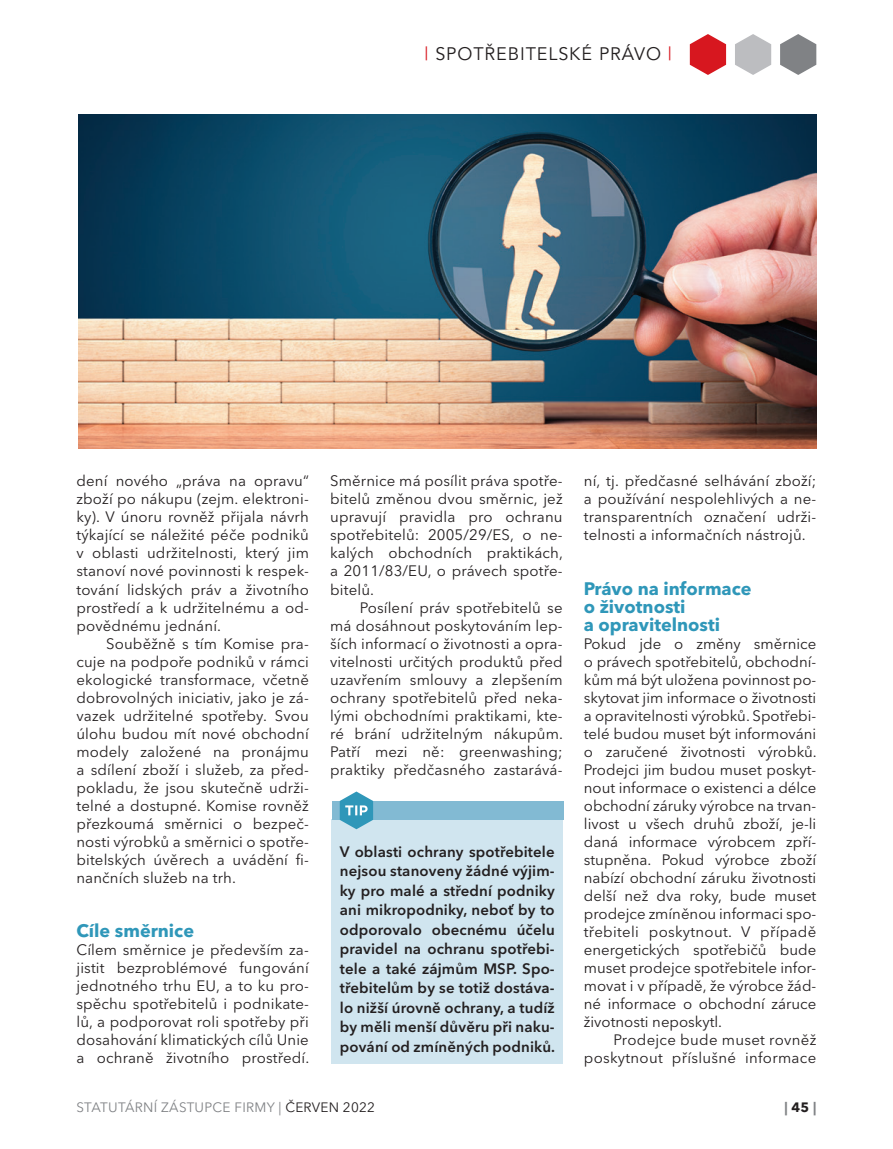
<style>
.page{position:relative;width:893px;height:1149px;background:#fff}
.page>*{position:absolute;margin:0;border:0;box-sizing:border-box;transform-origin:0 0}
.SZ_nadpis{font:700 18px/18px "Avenir Next LT Pro";color:#2f97b9}
.SZ_záhlaví{font:18px "Avenir";letter-spacing:.05em;color:#231f20}
.SZ_text{font:15px/18px "Avenir Next LT Pro";letter-spacing:.01em;color:#231f20;text-align:justify}
.SZ_text_neodsazeny{font:15px/18px "Avenir Next LT Pro";letter-spacing:.01em;color:#231f20;text-align:justify}
.SZ_tip{font:600 15px/19.5px "Avenir Next LT Pro";letter-spacing:.01em;color:#231f20;text-align:justify}
.t1{font:13.5px "Avenir Next LT Pro";letter-spacing:.02em;color:#808285}
.t2{font:700 13.5px "Avenir Next LT Pro";color:#808285}
.s1{color:#d7171f}
.s2{color:#231f20}
</style>
<div class="page">
<svg style="left:780px;top:34px;width:36px;height:41px"></svg>
<svg style="left:735px;top:34px;width:36px;height:41px"></svg>
<svg style="left:690px;top:34px;width:36px;height:41px"></svg>
<img style="left:78px;top:115px;width:738px;height:334px">
<div style="left:331px;top:819px;width:232px;height:244px;background:#d0e5ef"></div>
<div style="left:332px;top:800px;width:231px;height:19px;background:#82bad3"></div>
<svg style="left:340px;top:791px;width:33px;height:38px"></svg>
<p class="SZ_záhlaví" style="left:424px;top:43px;width:249px"><span class="s1">|</span> SPOTŘEBITELSKÉ PRÁVO <span class="s1">|</span></p>
<p class="SZ_text" style="left:76px;top:472px;width:234px">dení nového „práva na opravu“ zboží po nákupu (zejm. elektroni&shy;ky). V únoru rovněž přijala návrh týkající se náležité péče podniků v oblasti udržitelnosti, který jim stanoví nové povinnosti k respek&shy;tování lidských práv a životního prostředí a k udržitelnému a od&shy;povědnému jednání.</p>
<p class="SZ_text" style="left:76px;top:634px;width:234px;text-indent:30px">Souběžně s tím Komise pra&shy;cuje na podpoře podniků v rámci ekologické transformace, včetně dobrovolných iniciativ, jako je zá&shy;vazek udržitelné spotřeby. Svou úlohu budou mít nové obchodní modely založené na pronájmu a sdílení zboží i služeb, za před&shy;pokladu, že jsou skutečně udrži&shy;telné a dostupné. Komise rovněž přezkoumá směrnici o bezpeč&shy;nosti výrobků a směrnici o spotře&shy;bitelských úvěrech a uvádění fi&shy;nančních služeb na trh.</p>
<p class="SZ_nadpis" style="left:76px;top:921px;width:119px">Cíle směrnice</p>
<p class="SZ_text_neodsazeny" style="left:76px;top:940px;width:234px">Cílem směrnice je především za&shy;jistit bezproblémové fungování jednotného trhu EU, a to ku pro&shy;spěchu spotřebitelů i podnikate&shy;lů, a podporovat roli spotřeby při dosahování klimatických cílů Unie a ochraně životního prostředí.</p>
<p class="SZ_text_neodsazeny" style="left:330px;top:472px;width:234px">Směrnice má posílit práva spotře&shy;bitelů změnou dvou směrnic, jež upravují pravidla pro ochranu spotřebitelů: 2005/29/ES, o ne&shy;kalých obchodních praktikách, a 2011/83/EU, o právech spotře&shy;bitelů.</p>
<p class="SZ_text" style="left:330px;top:598px;width:234px;text-indent:30px">Posílení práv spotřebitelů se má dosáhnout poskytováním lep&shy;ších informací o životnosti a opra&shy;vitelnosti určitých produktů před uzavřením smlouvy a zlepšením ochrany spotřebitelů před neka&shy;lými obchodními praktikami, kte&shy;ré brání udržitelným nákupům.<br>Patří mezi ně: greenwashing; praktiky předčasného zastarává-</p>
<p class="SZ_tip" style="left:340px;top:841px;width:217px">V oblasti ochrany spotřebitele nejsou stanoveny žádné výjim&shy;ky pro malé a střední podniky ani mikropodniky, neboť by to odporovalo obecnému účelu pravidel na ochranu spotřebi&shy;tele a také zájmům MSP. Spo&shy;třebitelům by se totiž dostáva&shy;lo nižší úrovně ochrany, a tudíž by měli menší důvěru při naku&shy;pování od zmíněných podniků.</p>
<p class="SZ_text" style="left:584px;top:472px;width:234px">ní, tj. předčasné selhávání zboží; a používání nespolehlivých a ne&shy;transparentních označení udrži&shy;telnosti a informačních nástrojů.</p>
<p class="SZ_nadpis" style="left:584px;top:579px;width:169px">Právo na informace o životnosti<br>a opravitelnosti</p>
<p class="SZ_text_neodsazeny" style="left:584px;top:634px;width:234px">Pokud jde o změny směrnice o právech spotřebitelů, obchodní&shy;kům má být uložena povinnost po&shy;skytovat jim informace o životnosti a opravitelnosti výrobků. Spotřebi&shy;telé budou muset být informováni o zaručené životnosti výrobků.<br>Prodejci jim budou muset poskyt&shy;nout informace o existenci a délce obchodní záruky výrobce na trvan&shy;livost u všech druhů zboží, je-li daná informace výrobcem zpří&shy;stupněna. Pokud výrobce zboží nabízí obchodní záruku životnosti delší než dva roky, bude muset prodejce zmíněnou informaci spo&shy;třebiteli poskytnout. V případě energetických spotřebičů bude muset prodejce spotřebitele infor&shy;movat i v případě, že výrobce žád&shy;né informace o obchodní záruce životnosti neposkytl.</p>
<p class="SZ_text" style="left:584px;top:1030px;width:234px;text-align:right">Prodejce bude muset rovněž poskytnout příslušné informace</p>
<p class="t1" style="left:77px;top:1098px;width:300px">STATUTÁRNÍ ZÁSTUPCE FIRMY | <span class="s2">ČERVEN 2022</span></p>
<p class="t2" style="left:784px;top:1098px;width:34px">| <span class="s2">45</span> |</p>
</div>
